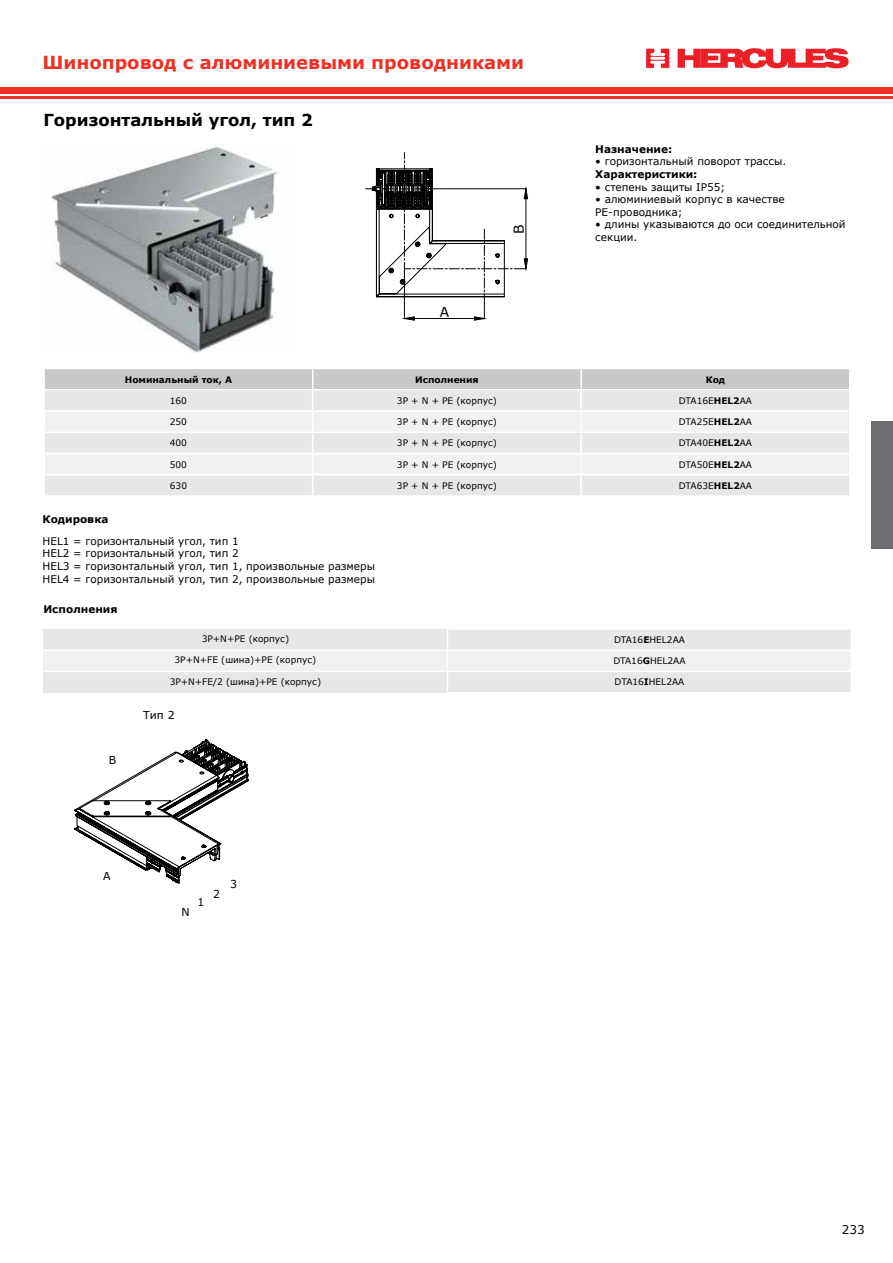
<style>
.page{position:relative;width:893px;height:1263px;background:#fff}
.page>*{position:absolute;margin:0;border:0;box-sizing:border-box;transform-origin:0 0}
.t1{font:700 18px "Verdana";color:#ee3124}
.t2{font:700 16.5px "Verdana";color:#000}
.t3{font:13.8px "Verdana";color:#000}
.t4{font:12px "Verdana";color:#000}
.t5{font:10.95px "Verdana";color:#000}
.t6{font:10.5px/12.6px "Verdana";color:#000}
.t7{font:700 10.5px "Verdana";color:#000}
.t8{font:9px "Verdana";color:#000}
.t9{font:700 9px "Verdana";color:#000}
.s1{font-weight:700}
</style>
<div class="page">
<div style="left:0;top:87px;width:460px;height:6px;background:#ee3124"></div>
<hr style="left:0;top:96px;width:460px;height:3px;background:#ee3124">
<div style="left:460px;top:87px;width:433px;height:6px;background:#ee3124"></div>
<hr style="left:460px;top:96px;width:433px;height:3px;background:#ee3124">
<svg style="left:678px;top:48px;width:171px;height:20px"></svg>
<svg style="left:646px;top:49px;width:23px;height:19px"></svg>
<div style="left:871px;top:421px;width:22px;height:127px;background:#6d6e71"></div>
<svg style="left:44px;top:369px;width:805px;height:126px"></svg>
<div style="left:43px;top:629px;width:808px;height:63px;background:#e6e7e8"></div>
<div style="left:43px;top:650px;width:404px;height:21px;background:#f1f1f2"></div>
<div style="left:447px;top:650px;width:404px;height:21px;background:#f1f1f2"></div>
<div style="left:43px;top:671px;width:404px;height:22px;background:#e6e7e8"></div>
<hr style="left:43px;top:649px;width:404px;height:2px;background:#fff">
<hr style="left:43px;top:671px;width:404px;height:1px;background:#fff">
<hr style="left:447px;top:628px;width:405px;height:2px;background:#fff">
<hr style="left:447px;top:649px;width:405px;height:2px;background:#fff">
<hr style="left:447px;top:671px;width:405px;height:1px;background:#fff">
<svg style="left:447px;top:630px;width:1px;height:62px"></svg>
<img style="left:51px;top:146px;width:226px;height:207px">
<svg style="left:365px;top:152px;width:163px;height:169px"></svg>
<svg style="left:74px;top:739px;width:175px;height:144px"></svg>
<h1 class="t1" style="left:43px;top:49px;width:483px">Шинопровод с алюминиевыми проводниками</h1>
<h2 class="t2" style="left:43px;top:109px;width:271px">Горизонтальный угол, тип 2</h2>
<h3 class="t3" style="left:440px;top:302px;width:11px">A</h3>
<h3 class="t3" style="left:509px;top:234px;width:11px;rotate:-90deg">B</h3>
<p class="t7" style="left:595px;top:141px;width:79px">Назначение:</p>
<p class="t6" style="left:595px;top:155px;width:192px">• горизонтальный поворот трассы.</p>
<p class="t7" style="left:595px;top:167px;width:104px">Характеристики:</p>
<p class="t6" style="left:595px;top:180px;width:131px">• степень защиты IP55;</p>
<p class="t6" style="left:595px;top:193px;width:191px">• алюминиевый корпус в качестве<br>PE-проводника;</p>
<p class="t6" style="left:595px;top:218px;width:252px">• длины указываются до оси соединительной секции.</p>
<p class="t7" style="left:43px;top:512px;width:67px">Кодировка</p>
<p class="t9" style="left:125px;top:373px;width:109px">Номинальный ток, А</p>
<p class="t9" style="left:415px;top:373px;width:65px">Исполнения</p>
<p class="t9" style="left:706px;top:373px;width:21px">Код</p>
<p class="t8" style="left:170px;top:394px;width:19px">160</p>
<p class="t8" style="left:397px;top:394px;width:101px">3P + N + PE (корпус)</p>
<p class="t8" style="left:679px;top:394px;width:75px">DTA16E<span class="s1">HEL2</span>AA</p>
<p class="t8" style="left:170px;top:416px;width:19px">250</p>
<p class="t8" style="left:397px;top:416px;width:101px">3P + N + PE (корпус)</p>
<p class="t8" style="left:679px;top:416px;width:75px">DTA25E<span class="s1">HEL2</span>AA</p>
<p class="t8" style="left:170px;top:437px;width:19px">400</p>
<p class="t8" style="left:397px;top:437px;width:101px">3P + N + PE (корпус)</p>
<p class="t8" style="left:679px;top:437px;width:75px">DTA40E<span class="s1">HEL2</span>AA</p>
<p class="t8" style="left:170px;top:458px;width:19px">500</p>
<p class="t8" style="left:397px;top:458px;width:101px">3P + N + PE (корпус)</p>
<p class="t8" style="left:679px;top:458px;width:75px">DTA50E<span class="s1">HEL2</span>AA</p>
<p class="t8" style="left:170px;top:479px;width:19px">630</p>
<p class="t8" style="left:397px;top:479px;width:101px">3P + N + PE (корпус)</p>
<p class="t8" style="left:679px;top:479px;width:75px">DTA63E<span class="s1">HEL2</span>AA</p>
<p class="t6" style="left:43px;top:534px;width:334px">HEL1 = горизонтальный угол, тип 1<br>HEL2 = горизонтальный угол, тип 2<br>HEL3 = горизонтальный угол, тип 1, произвольные размеры HEL4 = горизонтальный угол, тип 2, произвольные размеры</p>
<p class="t7" style="left:43px;top:602px;width:76px">Исполнения</p>
<p class="t8" style="left:202px;top:633px;width:89px">3P+N+PE (корпус)</p>
<p class="t8" style="left:614px;top:633px;width:72px">DTA16<span class="s1">E</span>HEL2AA</p>
<p class="t8" style="left:175px;top:654px;width:143px">3P+N+FE (шина)+PE (корпус)</p>
<p class="t8" style="left:613px;top:655px;width:74px">DTA16<span class="s1">G</span>HEL2AA</p>
<p class="t8" style="left:170px;top:675px;width:153px">3P+N+FE/2 (шина)+PE (корпус)</p>
<p class="t8" style="left:615px;top:676px;width:71px">DTA16<span class="s1">I</span>HEL2AA</p>
<p class="t5" style="left:109px;top:752px;width:9px">B</p>
<p class="t5" style="left:143px;top:707px;width:33px">Тип 2</p>
<p class="t5" style="left:103px;top:868px;width:9px">A</p>
<p class="t5" style="left:181px;top:904px;width:10px">N</p>
<p class="t5" style="left:197px;top:895px;width:8px">1</p>
<p class="t5" style="left:213px;top:886px;width:8px">2</p>
<p class="t5" style="left:230px;top:876px;width:8px">3</p>
<p class="t4" style="left:842px;top:1221px;width:24px">233</p>
</div>
